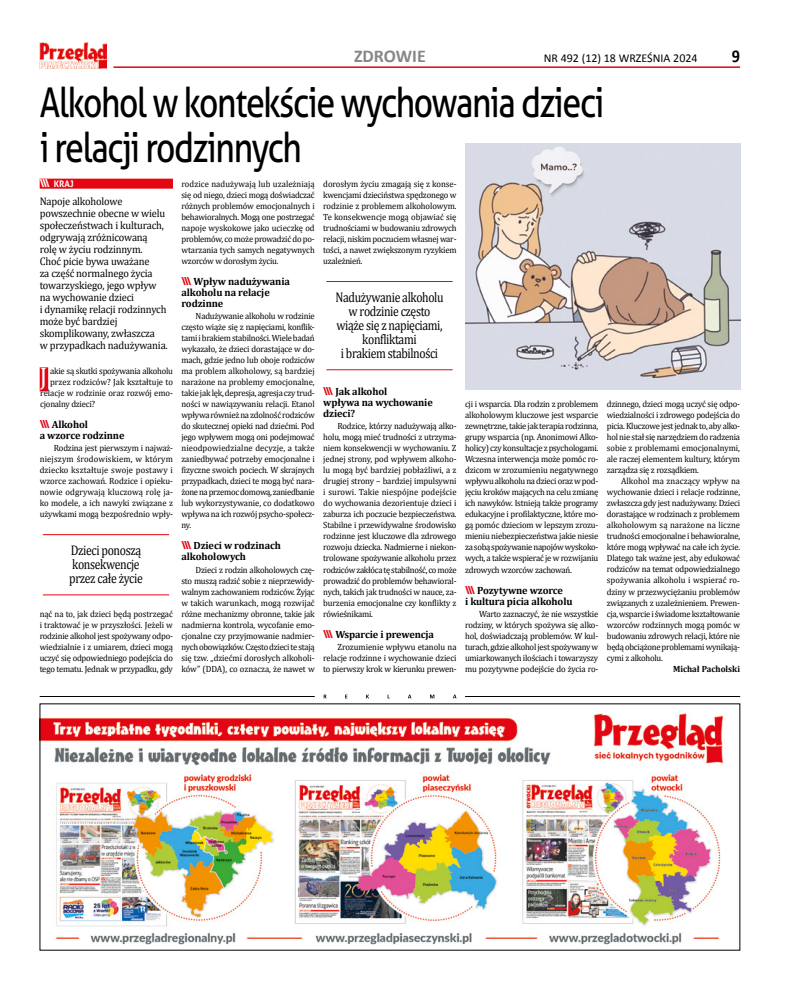
<style>
.page{position:relative;width:794px;height:993px;background:#fff}
.page>*{position:absolute;margin:0;border:0;box-sizing:border-box;transform-origin:0 0}
.t1{font:41px/45px "Aller";letter-spacing:-.04em;color:#000;scale:.82 1}
.t2{font:25.5px "Cambria";color:#fff;scale:.96 1}
.t3{font:700 18px "Calibri";color:#878787}
.t4{font:700 18px "Calibri";color:#000;scale:.9 1}
.t5{font:14px/14px "Cambria";letter-spacing:-.03em;color:#000;text-align:center;scale:.84 1}
.t6{font:12px "Calibri";color:#000}
.t7{font:11px/12px "Cambria";letter-spacing:-.015em;color:#000;scale:.95 1}
.t8{font:700 10.5px/11px "Cambria";letter-spacing:-.01em;color:#000}
.t9{font:9px/11px "Cambria";letter-spacing:-.025em;color:#000;text-align:justify;scale:.96 1}
.t10{font:9px "Cambria";letter-spacing:-.005em;color:#000;scale:.96 1}
.t11{font:9px "Cambria";color:#000;scale:.96 1}
.t12{font:700 9px "Cambria";color:#000;scale:.96 1}
.t13{font:700 9px "Aller";color:#fff;scale:.96 1}
.s1{font-size:11px}
.s2{font-family:"Aller";font-size:11px;color:#e30613}
</style>
<div class="page">
<hr style="left:113px;top:66px;width:627px;height:2px;background:#e30613">
<img style="left:40px;top:42px;width:67px;height:26px">
<img style="left:42px;top:713px;width:682px;height:232px">
<hr style="left:40px;top:696px;width:275px;height:1px;background:#000">
<hr style="left:465px;top:696px;width:275px;height:1px;background:#000">
<svg style="left:324px;top:694px;width:132px;height:4px"></svg>
<div style="left:40px;top:178px;width:133px;height:10px;background:#e30613"></div>
<div style="left:40px;top:367px;width:8px;height:24px;background:#e30613"></div>
<img style="left:465px;top:144px;width:275px;height:245px">
<hr style="left:326px;top:281px;width:126px;height:1px;background:#e30613">
<hr style="left:326px;top:369px;width:126px;height:1px;background:#e30613">
<hr style="left:43px;top:534px;width:126px;height:1px;background:#e30613">
<hr style="left:43px;top:594px;width:126px;height:1px;background:#e30613">
<h3 class="t3" style="left:354px;top:45px;width:73px">ZDROWIE</h3>
<h3 class="t6" style="left:544px;top:51px;width:155px">NR 492 (12) 18 WRZEŚNIA 2024</h3>
<h3 class="t4" style="left:731px;top:45px;width:11px">9</h3>
<h1 class="t1" style="left:40px;top:80px;width:690px">Alkohol w kontekście wychowania dzieci i relacji rodzinnych</h1>
<p class="t13" style="left:40px;top:178px;width:37px"><span class="s1">\\\</span> KRAJ</p>
<p class="t7" style="left:40px;top:195px;width:136px">Napoje alkoholowe powszechnie obecne w wielu społeczeństwach i kulturach, odgrywają zróżnicowaną<br>rolę w życiu rodzinnym.<br>Choć picie bywa uważane<br>za część normalnego życia towarzyskiego, jego wpływ na wychowanie dzieci<br>i dynamikę relacji rodzinnych może być bardziej skomplikowany, zwłaszcza<br>w przypadkach nadużywania.</p>
<h2 class="t2" style="left:40px;top:361px;width:9px">J</h2>
<p class="t9" style="left:50px;top:365px;width:129px">akie są skutki spożywania alkoholu</p>
<p class="t11" style="left:50px;top:377px;width:129px">przez rodziców? Jak kształtuje to</p>
<p class="t10" style="left:40px;top:388px;width:140px">relacje w rodzinie oraz rozwój emo-</p>
<p class="t9" style="left:40px;top:398px;width:59px">cjonalny dzieci?</p>
<p class="t8" style="left:40px;top:419px;width:86px"><span class="s2">\\\</span> Alkohol<br>a wzorce rodzinne</p>
<p class="t9" style="left:40px;top:442px;width:140px;text-indent:14px">Rodzina jest pierwszym i najważ&shy;niejszym środowiskiem, w którym dziecko kształtuje swoje postawy i wzorce zachowań. Rodzice i opieku&shy;nowie odgrywają kluczową rolę ja&shy;ko modele, a ich nawyki związane z używkami mogą bezpośrednio wpły-</p>
<h3 class="t5" style="left:69px;top:543px;width:89px;text-align:left">Dzieci ponoszą konsekwencje przez całe życie</h3>
<p class="t9" style="left:40px;top:607px;width:140px">nąć na to, jak dzieci będą postrzegać i traktować je w przyszłości. Jeżeli w rodzinie alkohol jest spożywany odpo&shy;wiedzialnie i z umiarem, dzieci mogą uczyć się odpowiedniego podejścia do tego tematu. Jednak w przypadku, gdy</p>
<p class="t9" style="left:181px;top:178px;width:140px">rodzice nadużywają lub uzależniają się od niego, dzieci mogą doświadczać różnych problemów emocjonalnych i behawioralnych. Mogą one postrzegać napoje wyskokowe jako ucieczkę od problemów, co może prowadzić do po&shy;wtarzania tych samych negatywnych wzorców w dorosłym życiu.</p>
<p class="t8" style="left:181px;top:276px;width:110px"><span class="s2">\\\</span> Wpływ nadużywania alkoholu na relacje rodzinne</p>
<p class="t9" style="left:181px;top:310px;width:140px;text-indent:14px">Nadużywanie alkoholu w rodzinie często wiąże się z napięciami, konflik&shy;tami i brakiem stabilności. Wiele badań wykazało, że dzieci dorastające w do&shy;mach, gdzie jedno lub oboje rodziców ma problem alkoholowy, są bardziej narażone na problemy emocjonalne, takie jak lęk, depresja, agresja czy trud&shy;ności w nawiązywaniu relacji. Etanol wpływa również na zdolność rodziców do skutecznej opieki nad dziećmi. Pod jego wpływem mogą oni podejmować nieodpowiedzialne decyzje, a także zaniedbywać potrzeby emocjonalne i fizyczne swoich pociech. W skrajnych przypadkach, dzieci te mogą być nara&shy;żone na przemoc domową, zaniedbanie lub wykorzystywanie, co dodatkowo wpływa na ich rozwój psycho-społecz&shy;ny.</p>
<p class="t8" style="left:181px;top:540px;width:101px"><span class="s2">\\\</span> Dzieci w rodzinach alkoholowych</p>
<p class="t9" style="left:181px;top:563px;width:140px;text-indent:14px">Dzieci z rodzin alkoholowych czę&shy;sto muszą radzić sobie z nieprzewidy&shy;walnym zachowaniem rodziców. Żyjąc w takich warunkach, mogą rozwijać różne mechanizmy obronne, takie jak nadmierna kontrola, wycofanie emo&shy;cjonalne czy przyjmowanie nadmier&shy;nych obowiązków. Często dzieci te stają się tzw. „dziećmi dorosłych alkoholi&shy;ków” (DDA), co oznacza, że nawet w</p>
<p class="t9" style="left:323px;top:178px;width:140px">dorosłym życiu zmagają się z konse&shy;kwencjami dzieciństwa spędzonego w rodzinie z problemem alkoholowym.<br>Te konsekwencje mogą objawiać się trudnościami w budowaniu zdrowych relacji, niskim poczuciem własnej war&shy;tości, a nawet zwiększonym ryzykiem uzależnień.</p>
<h3 class="t5" style="left:335px;top:290px;width:130px">Nadużywanie alkoholu w rodzinie często wiąże się z napięciami, konfliktami<br>i brakiem stabilności</h3>
<p class="t8" style="left:323px;top:386px;width:111px"><span class="s2">\\\</span> Jak alkohol<br>wpływa na wychowanie dzieci?</p>
<p class="t9" style="left:323px;top:420px;width:140px;text-indent:14px">Rodzice, którzy nadużywają alko&shy;holu, mogą mieć trudności z utrzyma&shy;niem konsekwencji w wychowaniu. Z jednej strony, pod wpływem alkoho&shy;lu mogą być bardziej pobłażliwi, a z drugiej strony – bardziej impulsywni i surowi. Takie niespójne podejście do wychowania dezorientuje dzieci i zaburza ich poczucie bezpieczeństwa.<br>Stabilne i przewidywalne środowisko rodzinne jest kluczowe dla zdrowego rozwoju dziecka. Nadmierne i niekon&shy;trolowane spożywanie alkoholu przez rodziców zakłóca tę stabilność, co może prowadzić do problemów behawioral&shy;nych, takich jak trudności w nauce, za&shy;burzenia emocjonalne czy konflikty z rówieśnikami.</p>
<p class="t8" style="left:323px;top:628px;width:112px"><span class="s2">\\\</span> Wsparcie i prewencja</p>
<p class="t9" style="left:323px;top:640px;width:140px;text-indent:14px">Zrozumienie wpływu etanolu na relacje rodzinne i wychowanie dzieci to pierwszy krok w kierunku prewen-</p>
<p class="t9" style="left:465px;top:398px;width:140px">cji i wsparcia. Dla rodzin z problemem alkoholowym kluczowe jest wsparcie zewnętrzne, takie jak terapia rodzinna, grupy wsparcia (np. Anonimowi Alko&shy;holicy) czy konsultacje z psychologami.<br>Wczesna interwencja może pomóc ro&shy;dzicom w zrozumieniu negatywnego wpływu alkoholu na dzieci oraz w pod&shy;jęciu kroków mających na celu zmianę ich nawyków. Istnieją także programy edukacyjne i profilaktyczne, które mo&shy;gą pomóc dzieciom w lepszym zrozu&shy;mieniu niebezpieczeństwa jakie niesie za sobą spożywanie napojów wyskoko&shy;wych, a także wspierać je w rozwijaniu zdrowych wzorców zachowań.</p>
<p class="t8" style="left:465px;top:584px;width:109px"><span class="s2">\\\</span> Pozytywne wzorce<br>i kultura picia alkoholu</p>
<p class="t9" style="left:465px;top:607px;width:140px;text-indent:14px">Warto zaznaczyć, że nie wszystkie rodziny, w których spożywa się alko&shy;hol, doświadczają problemów. W kul&shy;turach, gdzie alkohol jest spożywany w umiarkowanych ilościach i towarzyszy mu pozytywne podejście do życia ro-</p>
<p class="t9" style="left:607px;top:398px;width:140px">dzinnego, dzieci mogą uczyć się odpo&shy;wiedzialności i zdrowego podejścia do picia. Kluczowe jest jednak to, aby alko&shy;hol nie stał się narzędziem do radzenia sobie z problemami emocjonalnymi, ale raczej elementem kultury, którym zarządza się z rozsądkiem.</p>
<p class="t9" style="left:607px;top:475px;width:140px;text-indent:14px">Alkohol ma znaczący wpływ na wychowanie dzieci i relacje rodzinne, zwłaszcza gdy jest nadużywany. Dzieci dorastające w rodzinach z problemem alkoholowym są narażone na liczne trudności emocjonalne i behawioralne, które mogą wpływać na całe ich życie.<br>Dlatego tak ważne jest, aby edukować rodziców na temat odpowiedzialnego spożywania alkoholu i wspierać ro&shy;dziny w przezwyciężaniu problemów związanych z uzależnieniem. Prewen&shy;cja, wsparcie i świadome kształtowanie wzorców rodzinnych mogą pomóc w budowaniu zdrowych relacji, które nie będą obciążone problemami wynikają&shy;cymi z alkoholu.</p>
<p class="t12" style="left:673px;top:662px;width:71px">Michał Pacholski</p>
</div>
